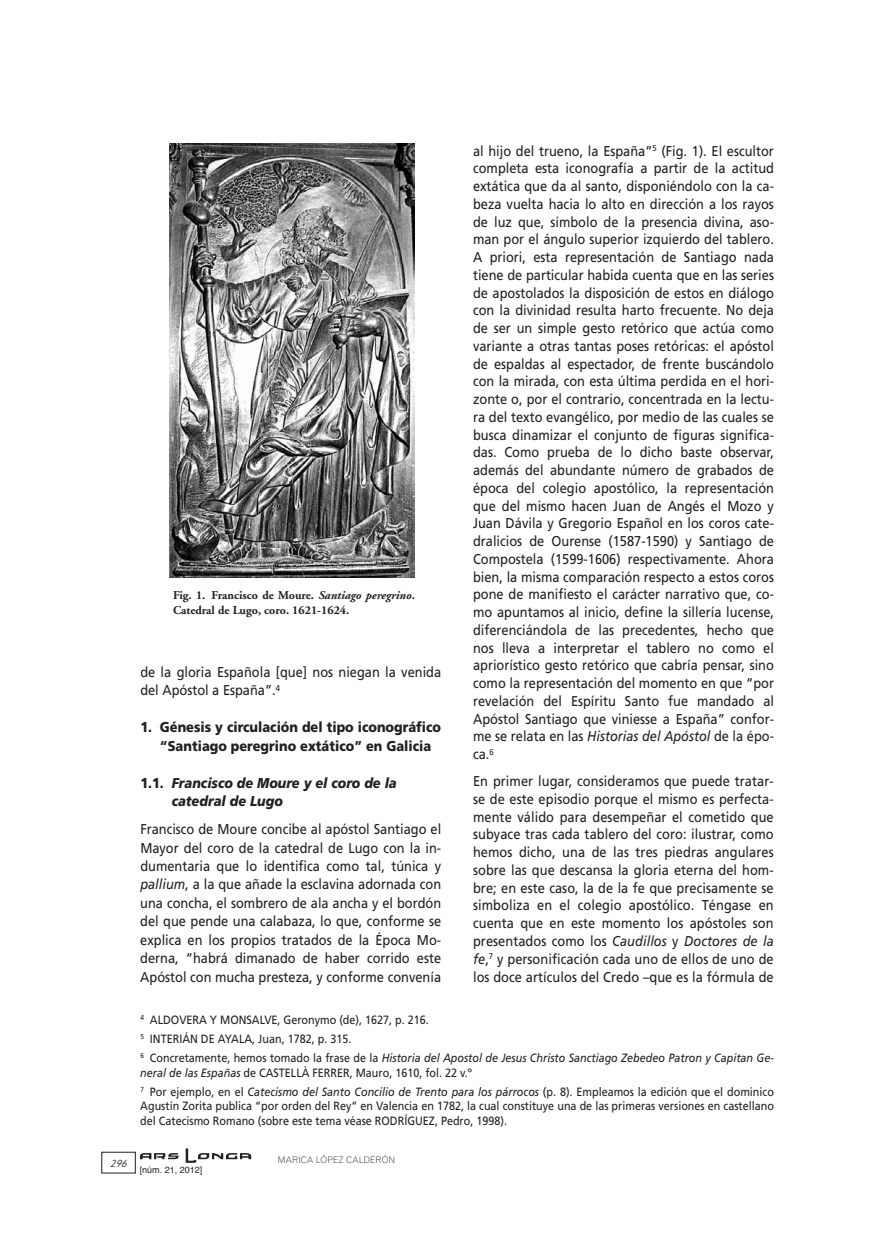
<style>
.page{position:relative;width:893px;height:1259px;background:#fff}
.page>*{position:absolute;margin:0;border:0;box-sizing:border-box;transform-origin:0 0}
.t1{font:14.25px/17.7px "Frutiger";color:#231f20;text-align:justify;scale:.9 1}
.t2{font:900 14.25px "Frutiger";color:#231f20;scale:.9 1}
.t3{font:italic 900 14.25px/18.5px "Frutiger";color:#231f20;scale:.9 1}
.t4{font:12px/18.9px "Frutiger";color:#231f20;scale:.9 1}
.t5{font:700 12px/14.5px "Adobe Garamond";color:#231f20}
.t6{font:italic 10.5px "Gill Sans";color:#231f20}
.t7{font:300 9px "Grotesque";color:#231f20}
.t8{font:9px "Helvetica";color:#231f20}
.s1{font-style:italic}
.s2{color:#fff}
.s3{font-style:normal}
.s4{font-style:normal;color:#fff}
</style>
<div class="page">
<svg style="left:186px;top:1148px;width:65px;height:14px"></svg>
<svg style="left:140px;top:1153px;width:39px;height:6px"></svg>
<img style="left:169px;top:144px;width:245px;height:433px">
<p class="t6" style="left:110px;top:1159px;width:20px">296</p>
<p class="t5" style="left:173px;top:589px;width:243px">Fig. 1. Francisco de Moure. <span class="s1">Santiago peregrino</span>.<br>Catedral de Lugo, coro. 1621-1624.</p>
<p class="t1" style="left:140px;top:664px;width:336px;line-height:18.5px">de la gloria Española [que] nos niegan la venida del Apóstol a España”.<sup>4</sup></p>
<p class="t2" style="left:140px;top:721px;width:336px">1. Génesis y circulación del tipo iconográfico</p>
<p class="t2" style="left:140px;top:740px;width:325px"><span class="s2">1.</span> “Santiago peregrino extático” en Galicia</p>
<p class="t3" style="left:140px;top:774px;width:286px"><span class="s3">1.1.</span> Francisco de Moure y el coro de la<br><span class="s4">1.1.</span> catedral de Lugo</p>
<p class="t1" style="left:140px;top:821px;width:336px;line-height:18.5px">Francisco de Moure concibe al apóstol Santiago el Mayor del coro de la catedral de Lugo con la in&shy;dumentaria que lo identifica como tal, túnica y <span class="s1">pallium</span>, a la que añade la esclavina adornada con una concha, el sombrero de ala ancha y el bordón del que pende una calabaza, lo que, conforme se explica en los propios tratados de la Época Mo&shy;derna, “habrá dimanado de haber corrido este Apóstol con mucha presteza, y conforme convenía</p>
<p class="t1" style="left:473px;top:143px;width:336px">al hijo del trueno, la España”<sup>5</sup> (Fig. 1). El escultor completa esta iconografía a partir de la actitud extática que da al santo, disponiéndolo con la ca&shy;beza vuelta hacia lo alto en dirección a los rayos de luz que, símbolo de la presencia divina, aso&shy;man por el ángulo superior izquierdo del tablero.<br>A priori, esta representación de Santiago nada tiene de particular habida cuenta que en las series de apostolados la disposición de estos en diálogo con la divinidad resulta harto frecuente. No deja de ser un simple gesto retórico que actúa como variante a otras tantas poses retóricas: el apóstol de espaldas al espectador, de frente buscándolo con la mirada, con esta última perdida en el hori&shy;zonte o, por el contrario, concentrada en la lectu&shy;ra del texto evangélico, por medio de las cuales se busca dinamizar el conjunto de figuras significa&shy;das. Como prueba de lo dicho baste observar, además del abundante número de grabados de época del colegio apostólico, la representación que del mismo hacen Juan de Angés el Mozo y Juan Dávila y Gregorio Español en los coros cate&shy;dralicios de Ourense (1587-1590) y Santiago de Compostela (1599-1606) respectivamente. Ahora bien, la misma comparación respecto a estos coros pone de manifiesto el carácter narrativo que, co&shy;mo apuntamos al inicio, define la sillería lucense, diferenciándola de las precedentes, hecho que nos lleva a interpretar el tablero no como el apriorístico gesto retórico que cabría pensar, sino como la representación del momento en que “por revelación del Espíritu Santo fue mandado al Apóstol Santiago que viniesse a España” confor&shy;me se relata en las <span class="s1">Historias del Apóstol</span> de la épo&shy;ca.<sup>6</sup></p>
<p class="t1" style="left:473px;top:773px;width:336px">En primer lugar, consideramos que puede tratar&shy;se de este episodio porque el mismo es perfecta&shy;mente válido para desempeñar el cometido que subyace tras cada tablero del coro: ilustrar, como hemos dicho, una de las tres piedras angulares sobre las que descansa la gloria eterna del hom&shy;bre; en este caso, la de la fe que precisamente se simboliza en el colegio apostólico. Téngase en cuenta que en este momento los apóstoles son presentados como los <span class="s1">Caudillos</span> y <span class="s1">Doctores de la fe</span>,<sup>7</sup> y personificación cada uno de ellos de uno de los doce artículos del Credo –que es la fórmula de</p>
<p class="t4" style="left:140px;top:1011px;width:705px"><sup>4</sup> ALDOVERA Y MONSALVE, Geronymo (de), 1627, p. 216.<br><sup>5</sup> INTERIÁN DE AYALA, Juan, 1782, p. 315.<br><sup>6</sup> Concretamente, hemos tomado la frase de la <span class="s1">Historia del Apostol de Jesus Christo Sanctiago Zebedeo Patron y Capitan Ge-</span></p>
<p class="t4" style="left:140px;top:1064px;width:705px"><span class="s1">neral de las Españas</span> de CASTELLÀ FERRER, Mauro, 1610, fol. 22 v.º<br><sup>7</sup> Por ejemplo, en el <span class="s1">Catecismo del Santo Concilio de Trento para los párrocos</span> (p. 8). Empleamos la edición que el dominico</p>
<p class="t4" style="left:140px;top:1099px;width:706px;line-height:14.5px">Agustín Zorita publica “por orden del Rey” en Valencia en 1782, la cual constituye una de las primeras versiones en castellano del Catecismo Romano (sobre este tema véase RODRÍGUEZ, Pedro, 1998).</p>
<p class="t8" style="left:140px;top:1166px;width:64px">[núm. 21, 2012]</p>
<p class="t7" style="left:278px;top:1156px;width:119px">MARICA LÓPEZ CALDERÓN</p>
</div>
